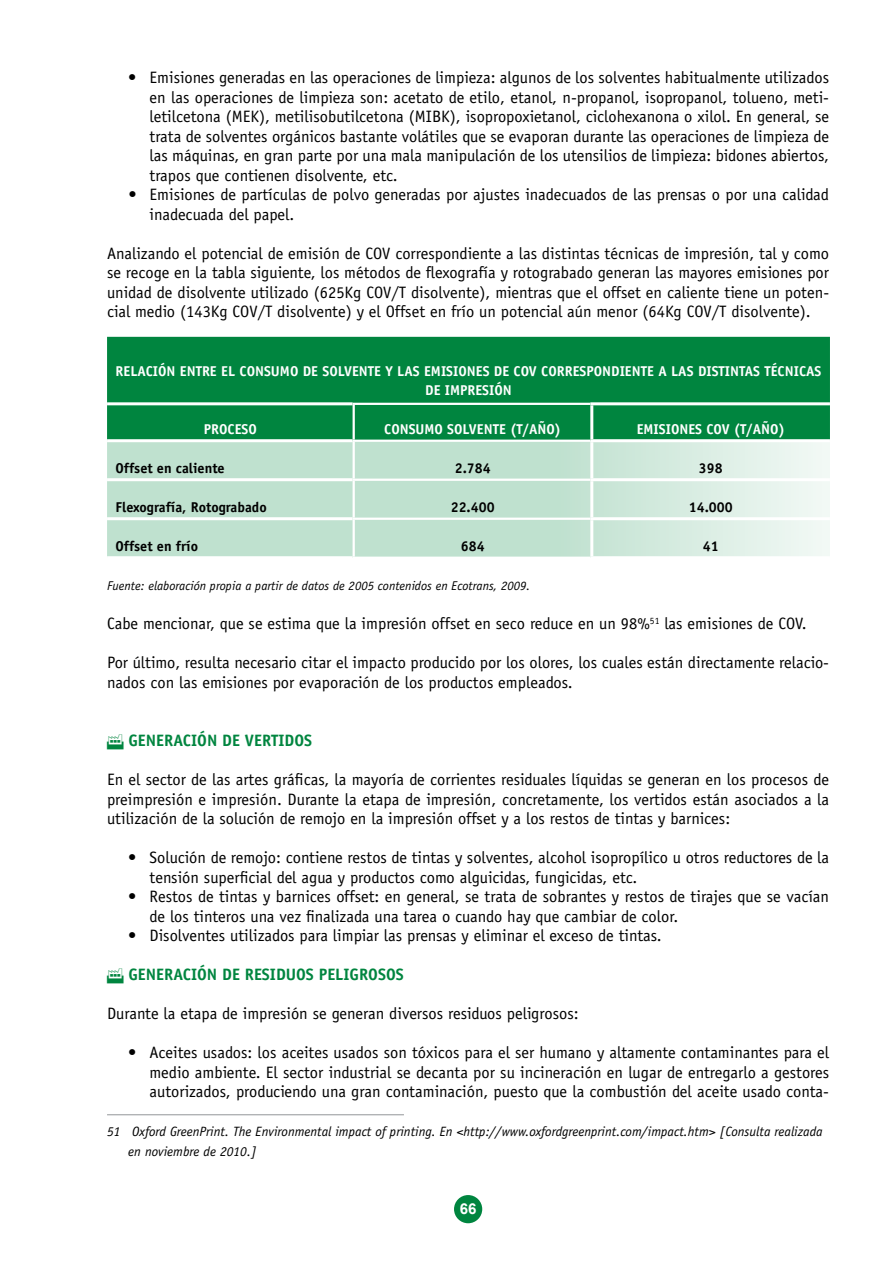
<style>
.page{position:relative;width:893px;height:1263px;background:#fff}
.page>*{position:absolute;margin:0;border:0;box-sizing:border-box;transform-origin:0 0}
.t1{font:16.5px/19.5px "Officina Sans";color:#000;text-align:justify}
.t2{font:700 16.5px "Officina Sans";color:#00853f}
.t3{font:700 15px "Arial";color:#fff}
.t4{font:700 14.25px "Officina Sans";color:#fff}
.t5{font:700 14.25px "Officina Sans";color:#000}
.t6{font:italic 13.5px/19.5px "Officina Sans";color:#000}
.t7{font:italic 12.75px "Officina Sans";color:#000}
</style>
<div class="page">
<div style="left:454px;top:1195px;width:28px;height:28px;background:#00853f;border-radius:50%"></div>
<div style="left:107px;top:337px;width:723px;height:103px;background:#00853f"></div>
<svg style="left:107px;top:442px;width:723px;height:115px;background:#c9e5d6"></svg>
<hr style="left:107px;top:478px;width:246px;height:3px;background:#fff">
<hr style="left:590px;top:478px;width:240px;height:3px;background:#fff">
<hr style="left:107px;top:517px;width:246px;height:3px;background:#fff">
<hr style="left:590px;top:517px;width:240px;height:3px;background:#fff">
<hr style="left:353px;top:479px;width:237px;height:2px;background:#fff">
<hr style="left:353px;top:518px;width:237px;height:2px;background:#fff">
<hr style="left:107px;top:402px;width:246px;height:3px;background:#fff">
<hr style="left:353px;top:403px;width:237px;height:2px;background:#fff">
<hr style="left:353px;top:405px;width:2px;height:35px;background:#fff">
<hr style="left:590px;top:402px;width:240px;height:3px;background:#fff">
<hr style="left:590px;top:405px;width:3px;height:34px;background:#fff">
<hr style="left:107px;top:439px;width:246px;height:3px;background:#fff">
<hr style="left:107px;top:556px;width:246px;height:3px;background:#fff">
<hr style="left:353px;top:442px;width:2px;height:37px;background:#fff">
<hr style="left:353px;top:481px;width:2px;height:37px;background:#fff">
<hr style="left:353px;top:520px;width:2px;height:37px;background:#fff">
<hr style="left:590px;top:439px;width:240px;height:3px;background:#fff">
<hr style="left:590px;top:442px;width:3px;height:36px;background:#fff">
<hr style="left:590px;top:481px;width:3px;height:36px;background:#fff">
<hr style="left:590px;top:520px;width:3px;height:36px;background:#fff">
<hr style="left:590px;top:556px;width:240px;height:3px;background:#fff">
<hr style="left:107px;top:1114px;width:297px;height:1px;background:#939598">
<p class="t1" style="left:150px;top:68px;width:681px;text-indent:-21px">• Emisiones generadas en las operaciones de limpieza: algunos de los solventes habitualmente utilizados en las operaciones de limpieza son: acetato de etilo, etanol, n-propanol, isopropanol, tolueno, meti&shy;letilcetona (MEK), metilisobutilcetona (MIBK), isopropoxietanol, ciclohexanona o xilol. En general, se trata de solventes orgánicos bastante volátiles que se evaporan durante las operaciones de limpieza de las máquinas, en gran parte por una mala manipulación de los utensilios de limpieza: bidones abiertos, trapos que contienen disolvente, etc.</p>
<p class="t1" style="left:150px;top:185px;width:681px;text-indent:-21px">• Emisiones de partículas de polvo generadas por ajustes inadecuados de las prensas o por una calidad inadecuada del papel.</p>
<p class="t1" style="left:107px;top:244px;width:724px">Analizando el potencial de emisión de COV correspondiente a las distintas técnicas de impresión, tal y como se recoge en la tabla siguiente, los métodos de flexografía y rotograbado generan las mayores emisiones por unidad de disolvente utilizado (625Kg COV/T disolvente), mientras que el offset en caliente tiene un poten&shy;cial medio (143Kg COV/T disolvente) y el Offset en frío un potencial aún menor (64Kg COV/T disolvente).</p>
<p class="t4" style="left:116px;top:362px;width:407px">RELACIÓN ENTRE EL CONSU MO DE SOLVENTE Y LAS EMISIONES DE COV</p>
<p class="t4" style="left:541px;top:362px;width:274px">CORRESPONDI ENTE A LAS DISTINTAS TÉCNICAS</p>
<p class="t4" style="left:425px;top:382px;width:88px">DE IMPRESIÓN</p>
<p class="t4" style="left:204px;top:421px;width:55px">PROCESO</p>
<p class="t4" style="left:384px;top:421px;width:179px">CONSU MO SOLVENTE (T/AÑO)</p>
<p class="t4" style="left:637px;top:421px;width:79px">EMISIONES COV</p>
<p class="t4" style="left:734px;top:421px;width:53px">(T/AÑO)</p>
<p class="t5" style="left:116px;top:460px;width:111px">OFFSET EN CALIENTE</p>
<p class="t5" style="left:455px;top:460px;width:37px">2.784</p>
<p class="t5" style="left:699px;top:460px;width:25px">398</p>
<p class="t5" style="left:116px;top:499px;width:153px">FLEXOGRAFÍA, ROTOGRABADO</p>
<p class="t5" style="left:451px;top:499px;width:45px">22.400</p>
<p class="t5" style="left:689px;top:499px;width:45px">14.000</p>
<p class="t5" style="left:116px;top:538px;width:84px">OFFSET EN FRÍO</p>
<p class="t5" style="left:461px;top:538px;width:25px">684</p>
<p class="t5" style="left:703px;top:538px;width:17px">41</p>
<p class="t7" style="left:107px;top:579px;width:425px">Fuente: elaboración propia a partir de datos de 2005 contenidos en Ecotrans, 2009.</p>
<p class="t1" style="left:107px;top:614px;width:701px">Cabe mencionar, que se estima que la impresión offset en seco reduce en un 98%<sup>51</sup> las emisiones de COV.</p>
<p class="t1" style="left:107px;top:653px;width:723px">Por último, resulta necesario citar el impacto producido por los olores, los cuales están directamente relacio&shy;nados con las emisiones por evaporación de los productos empleados.</p>
<p class="t2" style="left:128px;top:730px;width:184px">GENERACIÓN DE VERTIDOS</p>
<p class="t1" style="left:107px;top:770px;width:724px">En el sector de las artes gráficas, la mayoría de corrientes residuales líquidas se generan en los procesos de preimpresión e impresión. Durante la etapa de impresión, concretamente, los vertidos están asociados a la utilización de la solución de remojo en la impresión offset y a los restos de tintas y barnices:</p>
<p class="t1" style="left:150px;top:848px;width:681px;text-indent:-21px">• Solución de remojo: contiene restos de tintas y solventes, alcohol isopropílico u otros reductores de la tensión superficial del agua y productos como alguicidas, fungicidas, etc.</p>
<p class="t1" style="left:150px;top:887px;width:681px;text-indent:-21px">• Restos de tintas y barnices offset: en general, se trata de sobrantes y restos de tirajes que se vacían de los tinteros una vez finalizada una tarea o cuando hay que cambiar de color.</p>
<p class="t1" style="left:128px;top:926px;width:535px">• Disolventes utilizados para limpiar las prensas y eliminar el exceso de tintas.</p>
<p class="t2" style="left:128px;top:964px;width:143px">GENERACIÓN DE RESIDU</p>
<p class="t2" style="left:296px;top:964px;width:108px">OS PELIGROSOS</p>
<p class="t1" style="left:107px;top:1004px;width:473px">Durante la etapa de impresión se generan diversos residuos peligrosos:</p>
<p class="t1" style="left:150px;top:1043px;width:681px;text-indent:-21px">• Aceites usados: los aceites usados son tóxicos para el ser humano y altamente contaminantes para el medio ambiente. El sector industrial se decanta por su incineración en lugar de entregarlo a gestores autorizados, produciendo una gran contaminación, puesto que la combustión del aceite usado conta-</p>
<p class="t6" style="left:128px;top:1122px;width:696px;text-indent:-21px">51 Oxford GreenPrint. The Environmental impact of printing. En &lt;http://www.oxfordgreenprint.com/impact.htm&gt; [Consulta realizada en noviembre de 2010.]</p>
<p class="t3" style="left:460px;top:1198px;width:18px">66</p>
</div>
